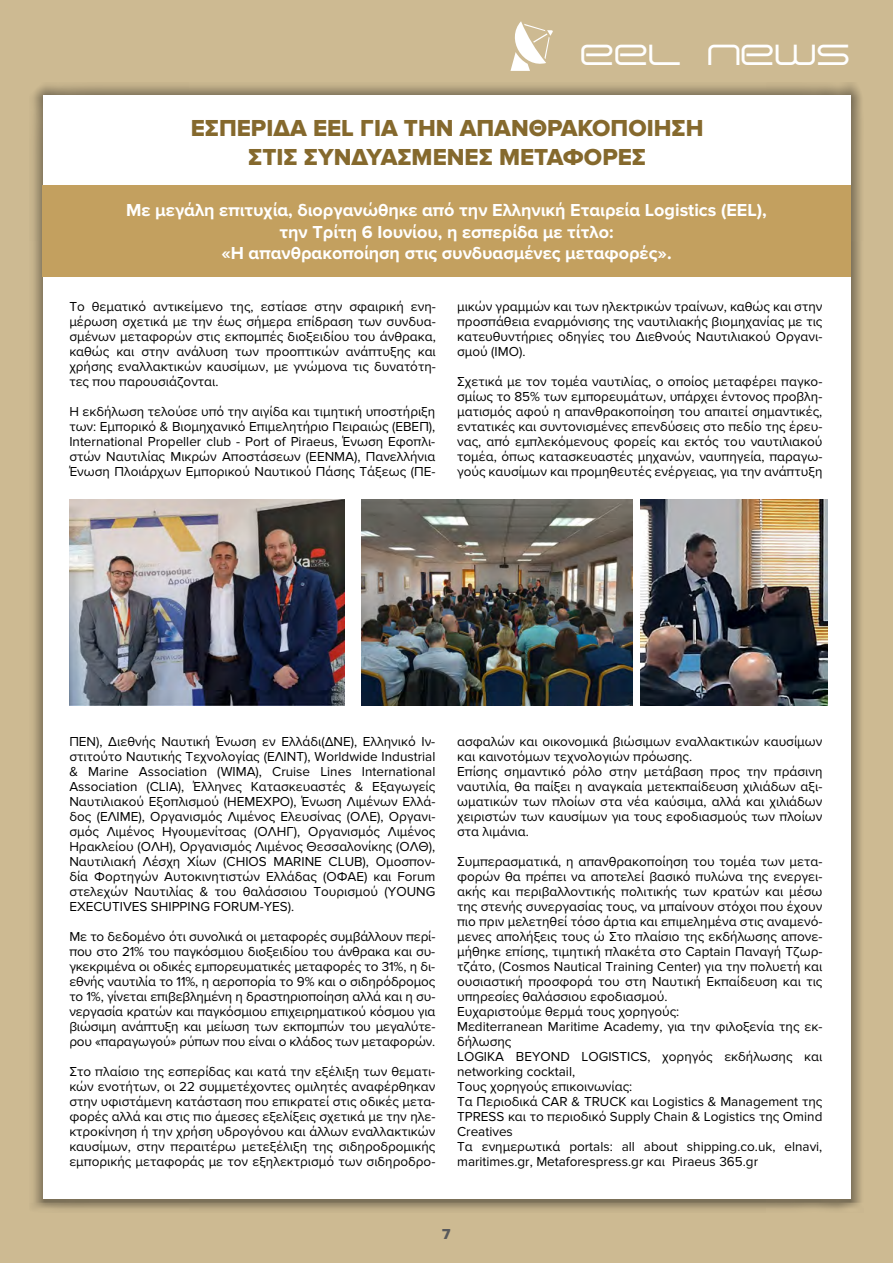
<style>
.page{position:relative;width:893px;height:1263px;background:#cdba92}
.page>*{position:absolute;margin:0;border:0;box-sizing:border-box;transform-origin:0 0}
.t1{font:25.5px "Eva";color:#fff}
.t2{font:24px/28.5px "Proxima Nova Extrabld";color:#85692d;text-align:center}
.t3{font:700 18px/21.6px "Proxima Nova";color:#fff;text-align:center}
.t4{font:15px "Proxima Nova Extrabld";color:#58595b}
.t5{font:13.5px/15px "Proxima Nova";color:#000;text-align:justify}
</style>
<div class="page">
<div style="left:30px;top:82px;width:834px;height:1130px;background:#000;opacity:.4"></div>
<div style="left:43px;top:96px;width:808px;height:1103px;background:#fff"></div>
<svg style="left:510px;top:21px;width:43px;height:50px"></svg>
<div style="left:43px;top:185px;width:808px;height:91px;background:#c3a05f"></div>
<img style="left:361px;top:500px;width:271px;height:206px">
<img style="left:69px;top:500px;width:276px;height:206px">
<img style="left:640px;top:500px;width:187px;height:206px">
<h1 class="t1" style="left:581px;top:39px;width:271px">eel news</h1>
<h2 class="t2" style="left:191px;top:115px;width:514px">ΕΣΠΕΡΊΔΑ EEL ΓΙΑ ΤΗΝ ΑΠΑΝΘΡΑΚΟΠΟΊΗΣΗ<br>ΣΤΙΣ ΣΥΝΔΥΑΣΜΈΝΕΣ ΜΕΤΑΦΟΡΈΣ</h2>
<h3 class="t3" style="left:126px;top:200px;width:642px">Με μεγάλη επιτυχία, διοργανώθηκε από την Ελληνική Εταιρεία Logistics (EEL), την Τρίτη 6 Ιουνίου, η εσπερίδα με τίτλο:<br>«Η απανθρακοποίηση στις συνδυασμένες μεταφορές».</h3>
<p class="t5" style="left:69px;top:299px;width:368px">Το θεματικό αντικείμενο της, εστίασε στην σφαιρική ενη&shy;μέρωση σχετικά με την έως σήμερα επίδραση των συνδυα&shy;σμένων μεταφορών στις εκπομπές διοξειδίου του άνθρακα, καθώς και στην ανάλυση των προοπτικών ανάπτυξης και χρήσης εναλλακτικών καυσίμων, με γνώμονα τις δυνατότη&shy;τες που παρουσιάζονται.</p>
<p class="t5" style="left:69px;top:404px;width:368px">Η εκδήλωση τελούσε υπό την αιγίδα και τιμητική υποστήριξη των: Εμπορικό &amp; Βιομηχανικό Επιμελητήριο Πειραιώς (ΕΒΕΠ), International Propeller club - Port of Piraeus, Ένωση Εφοπλι&shy;στών Ναυτιλίας Μικρών Αποστάσεων (ΕΕΝΜΑ), Πανελλήνια Ένωση Πλοιάρχων Εμπορικού Ναυτικού Πάσης Τάξεως (ΠΕ-</p>
<p class="t5" style="left:457px;top:299px;width:367px">μικών γραμμών και των ηλεκτρικών τραίνων, καθώς και στην προσπάθεια εναρμόνισης της ναυτιλιακής βιομηχανίας με τις κατευθυντήριες οδηγίες του Διεθνούς Ναυτιλιακού Οργανι&shy;σμού (ΙΜΟ).</p>
<p class="t5" style="left:457px;top:374px;width:367px">Σχετικά με τον τομέα ναυτιλίας, ο οποίος μεταφέρει παγκο&shy;σμίως το 85% των εμπορευμάτων, υπάρχει έντονος προβλη&shy;ματισμός αφού η απανθρακοποίηση του απαιτεί σημαντικές, εντατικές και συντονισμένες επενδύσεις στο πεδίο της έρευ&shy;νας, από εμπλεκόμενους φορείς και εκτός του ναυτιλιακού τομέα, όπως κατασκευαστές μηχανών, ναυπηγεία, παραγω&shy;γούς καυσίμων και προμηθευτές ενέργειας, για την ανάπτυξη</p>
<p class="t5" style="left:69px;top:734px;width:368px">ΠΕΝ), Διεθνής Ναυτική Ένωση εν Ελλάδι(ΔNE), Ελληνικό Ιν&shy;στιτούτο Ναυτικής Τεχνολογίας (ΕΛΙΝΤ), Worldwide Industrial &amp; Marine Association (WIMA), Cruise Lines International Association (CLIA), Έλληνες Κατασκευαστές &amp; Εξαγωγείς Ναυτιλιακού Εξοπλισμού (HEMEXPO), Ένωση Λιμένων Ελλά&shy;δος (ΕΛΙΜΕ), Οργανισμός Λιμένος Ελευσίνας (ΟΛΕ), Οργανι&shy;σμός Λιμένος Ηγουμενίτσας (ΟΛΗΓ), Οργανισμός Λιμένος Ηρακλείου (ΟΛΗ), Οργανισμός Λιμένος Θεσσαλονίκης (ΟΛΘ), Ναυτιλιακή Λέσχη Χίων (CHIOS MARINE CLUB), Ομοσπον&shy;δία Φορτηγών Αυτοκινητιστών Ελλάδας (ΟΦΑΕ) και Forum στελεχών Ναυτιλίας &amp; του θαλάσσιου Τουρισμού (YOUNG EXECUTIVES SHIPPING FORUM-YES).</p>
<p class="t5" style="left:69px;top:929px;width:368px">Με το δεδομένο ότι συνολικά οι μεταφορές συμβάλλουν περί&shy;που στο 21% του παγκόσμιου διοξειδίου του άνθρακα και συ&shy;γκεκριμένα οι οδικές εμπορευματικές μεταφορές το 31%, η δι&shy;εθνής ναυτιλία το 11%, η αεροπορία το 9% και ο σιδηρόδρομος το 1%, γίνεται επιβεβλημένη η δραστηριοποίηση αλλά και η συ&shy;νεργασία κρατών και παγκόσμιου επιχειρηματικού κόσμου για βιώσιμη ανάπτυξη και μείωση των εκπομπών του μεγαλύτε&shy;ρου «παραγωγού» ρύπων που είναι ο κλάδος των μεταφορών.</p>
<p class="t5" style="left:69px;top:1064px;width:368px">Στο πλαίσιο της εσπερίδας και κατά την εξέλιξη των θεματι&shy;κών ενοτήτων, οι 22 συμμετέχοντες ομιλητές αναφέρθηκαν στην υφιστάμενη κατάσταση που επικρατεί στις οδικές μετα&shy;φορές αλλά και στις πιο άμεσες εξελίξεις σχετικά με την ηλε&shy;κτροκίνηση ή την χρήση υδρογόνου και άλλων εναλλακτικών καυσίμων, στην περαιτέρω μετεξέλιξη της σιδηροδρομικής εμπορικής μεταφοράς με τον εξηλεκτρισμό των σιδηροδρο-</p>
<p class="t5" style="left:457px;top:734px;width:367px;text-align:left">ασφαλών και οικονομικά βιώσιμων εναλλακτικών καυσίμων και καινοτόμων τεχνολογιών πρόωσης.<br>Επίσης σημαντικό ρόλο στην μετάβαση προς την πράσινη ναυτιλία, θα παίξει η αναγκαία μετεκπαίδευση χιλιάδων αξι&shy;ωματικών των πλοίων στα νέα καύσιμα, αλλά και χιλιάδων χειριστών των καυσίμων για τους εφοδιασμούς των πλοίων στα λιμάνια.</p>
<p class="t5" style="left:457px;top:854px;width:367px;text-align:left">Συμπερασματικά, η απανθρακοποίηση του τομέα των μετα&shy;φορών θα πρέπει να αποτελεί βασικό πυλώνα της ενεργει&shy;ακής και περιβαλλοντικής πολιτικής των κρατών και μέσω της στενής συνεργασίας τους, να μπαίνουν στόχοι που έχουν πιο πριν μελετηθεί τόσο άρτια και επιμελημένα στις αναμενό&shy;μενες απολήξεις τους ώ Στο πλαίσιο της εκδήλωσης απονε&shy;μήθηκε επίσης, τιμητική πλακέτα στο Captain Παναγή Τζωρ&shy;τζάτο, (Cosmos Nautical Training Center) για την πολυετή και ουσιαστική προσφορά του στη Ναυτική Εκπαίδευση και τις υπηρεσίες θαλάσσιου εφοδιασμού.<br>Ευχαριστούμε θερμά τους χορηγούς:<br>Μεditerranean Maritime Academy, για την φιλοξενία της εκ&shy;δήλωσης<br>LOGIKA BEYOND LOGISTICS, χορηγός εκδήλωσης και networking cocktail,<br>Τους χορηγούς επικοινωνίας:<br>Tα Περιοδικά CAR &amp; TRUCK και Logistics &amp; Management της TPRESS και το περιοδικό Supply Chain &amp; Logistics της Omind Creatives<br>Τα ενημερωτικά portals: all about shipping.co.uk, elnavi, maritimes.gr, Metaforespress.gr και Piraeus 365.gr</p>
<p class="t4" style="left:442px;top:1225px;width:10px">7</p>
</div>
